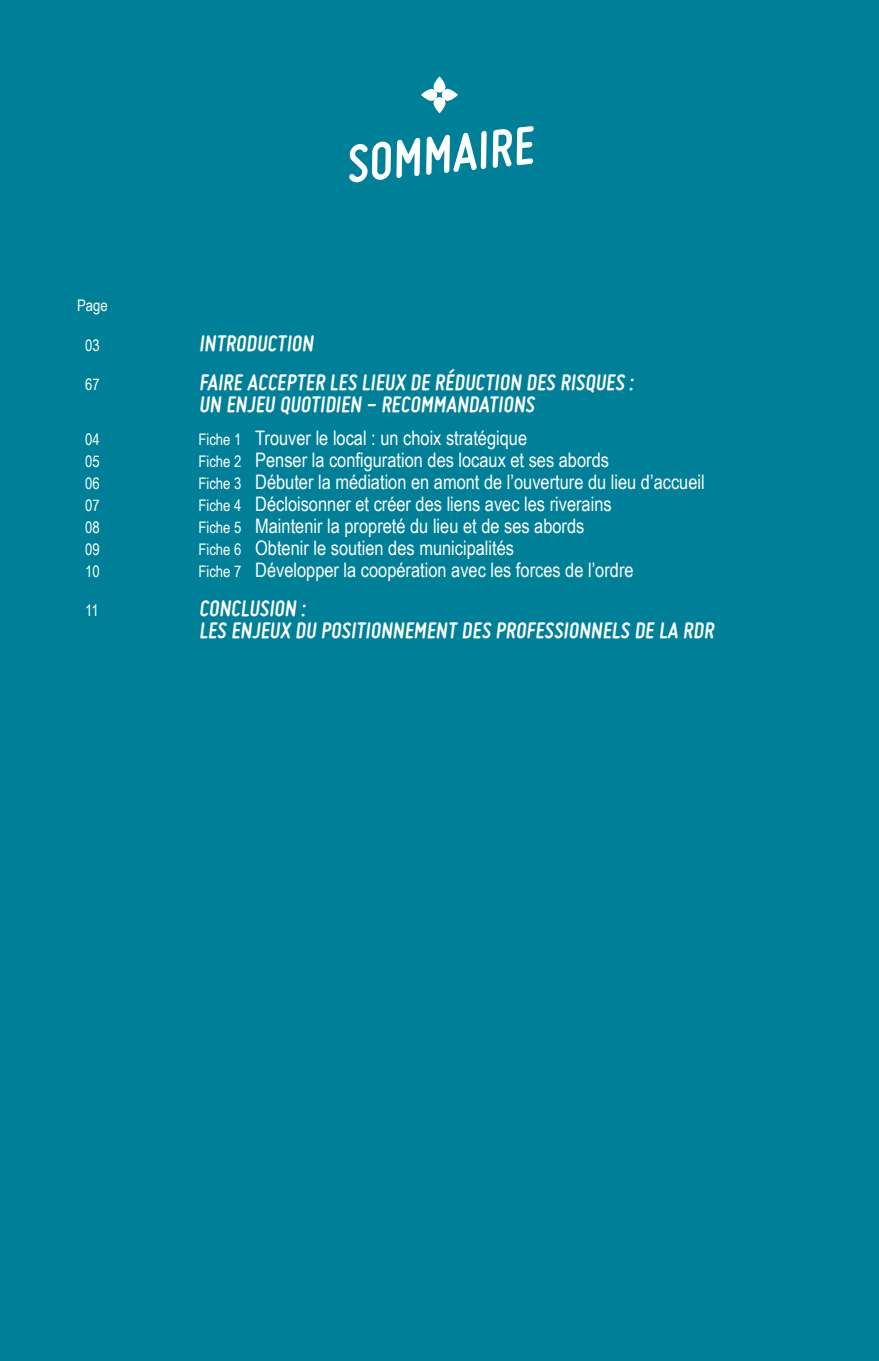
<style>
.page{position:relative;width:879px;height:1361px;background:#008098}
.page>*{position:absolute;margin:0;border:0;box-sizing:border-box;transform-origin:0 0}
.t1{font:700 56px "Miso";color:#fff}
.t2{font:700 24px/22px "Miso";letter-spacing:.055em;color:#fff}
.t3{font:20px "Arial Narrow";color:#fff}
.t4{font:16px "Arial Narrow";color:#fff}
.s1{font-size:16px}
</style>
<div class="page">
<svg style="left:421px;top:76px;width:37px;height:37px"></svg>
<hr style="left:878px;top:0;width:1px;height:1361px;background:#58595b">
<p class="t4" style="left:77px;top:293px;width:32px">Page</p>
<h1 class="t1" style="left:342px;top:133px;width:189px;rotate:-6deg">SOMMAIRE</h1>
<p class="t4" style="left:85px;top:333px;width:16px">03</p>
<p class="t2" style="left:199px;top:332px;width:11px">INTRO</p>
<p class="t2" style="left:246px;top:332px;width:32px">DUCTION</p>
<p class="t4" style="left:85px;top:372px;width:16px">67</p>
<p class="t2" style="left:199px;top:371px;width:439px">FAIRE ACCEPTER LES LIEUX DE RÉDUCTION DES RISQU ES :<br>UN ENJEU QUOTIDIEN - RECOMMANDATIONS</p>
<p class="t4" style="left:85px;top:428px;width:16px">04</p>
<p class="t3" style="left:198px;top:423px;width:330px"><span class="s1">Fiche 1</span> Trouver le local : un choix stratégique</p>
<p class="t4" style="left:85px;top:450px;width:16px">05</p>
<p class="t3" style="left:198px;top:445px;width:412px"><span class="s1">Fiche 2</span> Penser la configuration des locaux et ses abords</p>
<p class="t4" style="left:85px;top:472px;width:16px">06</p>
<p class="t3" style="left:198px;top:467px;width:508px"><span class="s1">Fiche 3</span> Débuter la médiation en amont de l’ouverture du lieu d’accueil</p>
<p class="t4" style="left:85px;top:494px;width:16px">07</p>
<p class="t3" style="left:198px;top:489px;width:415px"><span class="s1">Fiche 4</span> Décloisonner et créer des liens avec les riverains</p>
<p class="t4" style="left:85px;top:516px;width:16px">08</p>
<p class="t3" style="left:198px;top:511px;width:387px"><span class="s1">Fiche 5</span> Maintenir la propreté du lieu et de ses abords</p>
<p class="t4" style="left:85px;top:538px;width:16px">09</p>
<p class="t3" style="left:198px;top:533px;width:317px"><span class="s1">Fiche 6</span> Obtenir le soutien des municipalités</p>
<p class="t4" style="left:85px;top:560px;width:16px">10</p>
<p class="t3" style="left:198px;top:555px;width:436px"><span class="s1">Fiche 7</span> Développer la coopération avec les forces de l’ordre</p>
<p class="t4" style="left:85px;top:599px;width:15px">11</p>
<p class="t2" style="left:199px;top:597px;width:12px">CONC</p>
<p class="t2" style="left:199px;top:597px;width:495px;text-indent:41px">LUSION :<br>LES ENJEUX DU POSITIONNEMENT DES PROFESSIONNELS DE LA RDR</p>
</div>
